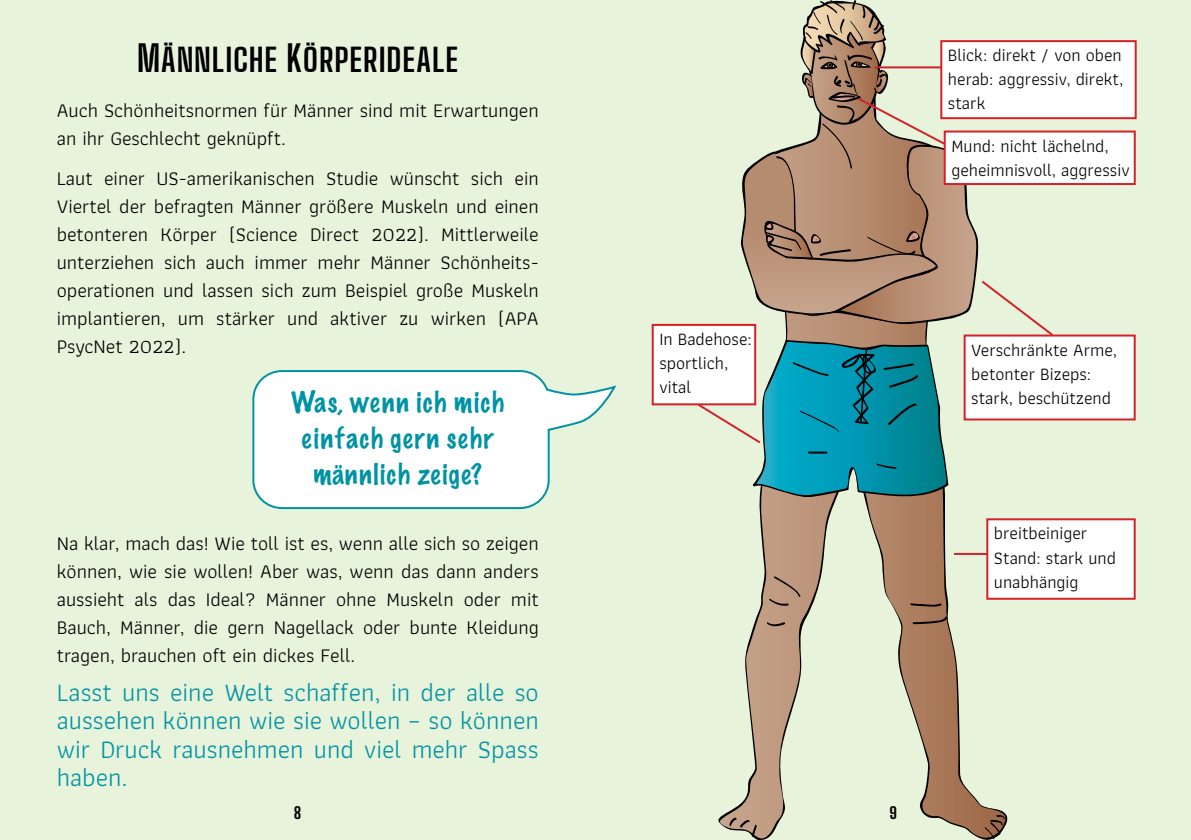
<style>
.page{position:relative;width:1191px;height:840px;background:#fff}
.page>*{position:absolute;margin:0;border:0;box-sizing:border-box;transform-origin:0 0}
.Head{font:700 36px "Big Shoulders Display";letter-spacing:.02em;color:#000}
.body{font:26px/28px "Athiti";color:#0093a3;text-align:justify}
.t1{font:100 26px/36px "Marker Felt";letter-spacing:.055em;color:#0093a3;text-align:center}
.body-2{font:20px/28px "Athiti";color:#000;text-align:justify}
.Body_ohne_Grundlinie{font:18px/24px "Athiti";color:#000}
.t2{font:800 16px "Big Shoulders Display";color:#000}
</style>
<div class="page">
<div style="left:595px;top:0;width:596px;height:839px;background:#e8f3db"></div>
<svg style="left:718px;top:502px;width:289px;height:337px"></svg>
<svg style="left:766px;top:621px;width:19px;height:6px"></svg>
<svg style="left:909px;top:602px;width:33px;height:5px"></svg>
<svg style="left:912px;top:615px;width:35px;height:8px"></svg>
<svg style="left:769px;top:575px;width:32px;height:31px"></svg>
<svg style="left:984px;top:814px;width:20px;height:25px"></svg>
<svg style="left:739px;top:819px;width:18px;height:18px"></svg>
<svg style="left:729px;top:817px;width:8px;height:9px"></svg>
<div style="left:0;top:0;width:595px;height:839px;background:#e8f3db"></div>
<svg style="left:252px;top:370px;width:364px;height:140px"></svg>
<div style="left:652px;top:325px;width:103px;height:79px;background:#fff"></div>
<div style="left:651px;top:324px;width:105px;height:81px;border:2px solid #d2232a"></div>
<div style="left:964px;top:335px;width:170px;height:84px;background:#fff"></div>
<div style="left:963px;top:334px;width:172px;height:86px;border:2px solid #d2232a"></div>
<div style="left:944px;top:131px;width:190px;height:53px;background:#fff"></div>
<div style="left:943px;top:130px;width:192px;height:55px;border:2px solid #d2232a"></div>
<svg style="left:696px;top:0;width:359px;height:502px"></svg>
<hr style="left:954px;top:552px;width:39px;height:2px;background:#d2232a">
<div style="left:987px;top:519px;width:147px;height:79px;background:#fff"></div>
<div style="left:986px;top:518px;width:149px;height:81px;border:2px solid #d2232a"></div>
<div style="left:941px;top:41px;width:194px;height:77px;background:#fff"></div>
<div style="left:940px;top:40px;width:196px;height:79px;border:2px solid #d2232a"></div>
<p class="Head" style="left:137px;top:34px;width:323px">Männliche Körperideale</p>
<p class="body-2" style="left:57px;top:97px;width:483px">Auch Schönheitsnormen für Männer sind mit Erwartungen an ihr Geschlecht geknüpft.</p>
<p class="body-2" style="left:57px;top:164px;width:483px">Laut einer US-amerikanischen Studie wünscht sich ein Viertel der befragten Männer größere Muskeln und einen betonteren Körper (Science Direct 2022). Mittlerweile unterziehen sich auch immer mehr Männer Schönheits&shy;operationen und lassen sich zum Beispiel große Muskeln implantieren, um stärker und aktiver zu wirken (APA PsycNet 2022).</p>
<p class="t1" style="left:291px;top:383px;width:214px">Was, wenn ich mich einfach gern sehr männlich zeige?</p>
<p class="body-2" style="left:57px;top:529px;width:483px">Na klar, mach das! Wie toll ist es, wenn alle sich so zeigen können, wie sie wollen! Aber was, wenn das dann anders aussieht als das Ideal? Männer ohne Muskeln oder mit Bauch, Männer, die gern Nagellack oder bunte Kleidung tragen, brauchen oft ein dickes Fell.</p>
<p class="body" style="left:57px;top:678px;width:483px">Lasst uns eine Welt schaffen, in der alle so aussehen können wie sie wollen – so können wir Druck rausnehmen und viel mehr Spass haben.</p>
<p class="Body_ohne_Grundlinie" style="left:948px;top:43px;width:177px;text-align:justify">Blick: direkt / von oben herab: aggressiv, direkt, stark</p>
<p class="Body_ohne_Grundlinie" style="left:951px;top:134px;width:180px">Mund: nicht lächelnd, geheimnisvoll, aggressiv</p>
<p class="Body_ohne_Grundlinie" style="left:659px;top:327px;width:94px">In Badehose: sportlich, vital</p>
<p class="Body_ohne_Grundlinie" style="left:971px;top:338px;width:147px">Verschränkte Arme,</p>
<p class="Body_ohne_Grundlinie" style="left:971px;top:362px;width:141px">betonter Bizeps: stark, beschützend</p>
<p class="Body_ohne_Grundlinie" style="left:994px;top:521px;width:124px">breitbeiniger<br>Stand: stark und unabhängig</p>
<p class="t2" style="left:294px;top:801px;width:9px">8</p>
<p class="t2" style="left:889px;top:801px;width:9px">9</p>
</div>
